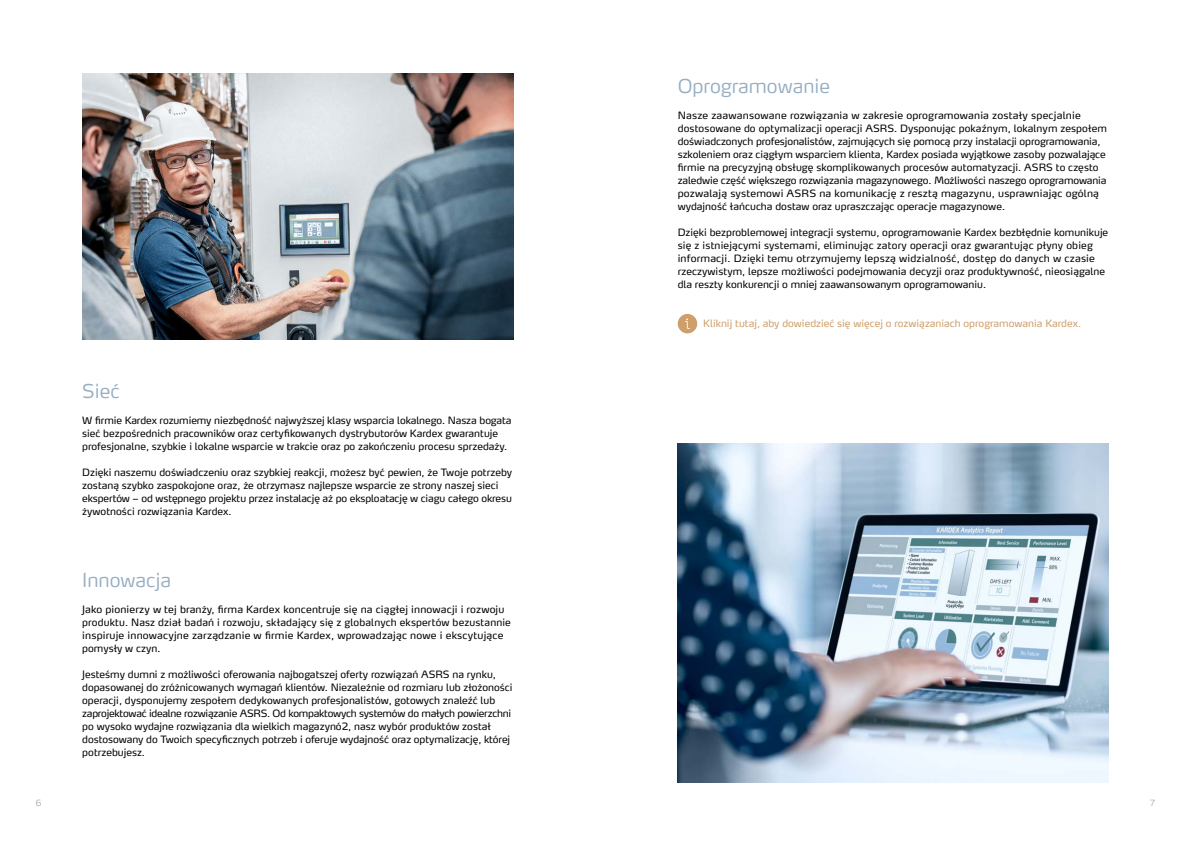
<style>
.page{position:relative;width:1191px;height:842px;background:#fff}
.page>*{position:absolute;margin:0;border:0;box-sizing:border-box;transform-origin:0 0}
.t1{font:300 19px "Max Pro";color:#96aec2}
.t2{font:10px/13px "Max Pro";color:#000}
.t3{font:10px "Max Pro";color:#ce9f6b}
.t4{font:300 8.5px "Max Pro";color:#a8aca9}
</style>
<div class="page">
<img style="left:82px;top:73px;width:431px;height:267px">
<img style="left:677px;top:444px;width:431px;height:338px">
<div style="left:677px;top:314px;width:20px;height:19px;background:#ce9f6b;border-radius:50%"></div>
<svg style="left:685px;top:318px;width:5px;height:11px"></svg>
<h1 class="t1" style="left:82px;top:375px;width:39px">Sieć</h1>
<p class="t2" style="left:82px;top:413px;width:431px">W firmie Kardex rozumiemy niezbędność najwyższej klasy wsparcia lokalnego. Nasza bogata sieć bezpośrednich pracowników oraz certyfikowanych dystrybutorów Kardex gwarantuje profesjonalne, szybkie i lokalne wsparcie w trakcie oraz po zakończeniu procesu sprzedaży.</p>
<p class="t2" style="left:82px;top:465px;width:431px">Dzięki naszemu doświadczeniu oraz szybkiej reakcji, możesz być pewien, że Twoje potrzeby zostaną szybko zaspokojone oraz, że otrzymasz najlepsze wsparcie ze strony naszej sieci ekspertów – od wstępnego projektu przez instalację aż po eksploatację w ciagu całego okresu żywotności rozwiązania Kardex.</p>
<h1 class="t1" style="left:82px;top:564px;width:90px">Innowacja</h1>
<p class="t2" style="left:82px;top:602px;width:430px">Jako pionierzy w tej branży, firma Kardex koncentruje się na ciągłej innowacji i rozwoju produktu. Nasz dział badań i rozwoju, składający się z globalnych ekspertów bezustannie inspiruje innowacyjne zarządzanie w firmie Kardex, wprowadzając nowe i ekscytujące pomysły w czyn.</p>
<p class="t2" style="left:82px;top:667px;width:432px">Jesteśmy dumni z możliwości oferowania najbogatszej oferty rozwiązań ASRS na rynku, dopasowanej do zróżnicowanych wymagań klientów. Niezależnie od rozmiaru lub złożoności operacji, dysponujemy zespołem dedykowanych profesjonalistów, gotowych znaleźć lub zaprojektować idealne rozwiązanie ASRS. Od kompaktowych systemów do małych powierzchni po wysoko wydajne rozwiązania dla wielkich magazynó2, nasz wybór produktów został dostosowany do Twoich specyficznych potrzeb i oferuje wydajność oraz optymalizację, której potrzebujesz.</p>
<h1 class="t1" style="left:677px;top:70px;width:154px">Oprogramowanie</h1>
<p class="t2" style="left:677px;top:108px;width:431px">Nasze zaawansowane rozwiązania w zakresie oprogramowania zostały specjalnie dostosowane do optymalizacji operacji ASRS. Dysponując pokaźnym, lokalnym zespołem doświadczonych profesjonalistów, zajmujących się pomocą przy instalacji oprogramowania, szkoleniem oraz ciągłym wsparciem klienta, Kardex posiada wyjątkowe zasoby pozwalające firmie na precyzyjną obsługę skomplikowanych procesów automatyzacji. ASRS to często zaledwie część większego rozwiązania magazynowego. Możliwości naszego oprogramowania pozwalają systemowi ASRS na komunikację z resztą magazynu, usprawniając ogólną wydajność łańcucha dostaw oraz upraszczając operacje magazynowe.</p>
<p class="t2" style="left:677px;top:225px;width:432px">Dzięki bezproblemowej integracji systemu, oprogramowanie Kardex bezbłędnie komunikuje się z istniejącymi systemami, eliminując zatory operacji oraz gwarantując płyny obieg informacji. Dzięki temu otrzymujemy lepszą widzialność, dostęp do danych w czasie rzeczywistym, lepsze możliwości podejmowania decyzji oraz produktywność, nieosiągalne dla reszty konkurencji o mniej zaawansowanym oprogramowaniu.</p>
<p class="t3" style="left:703px;top:315px;width:379px">Kliknij tutaj, aby dowiedzieć się więcej o rozwiązaniach oprogramowania Kardex.</p>
<p class="t4" style="left:36px;top:796px;width:7px">6</p>
<p class="t4" style="left:1150px;top:796px;width:7px">7</p>
</div>
